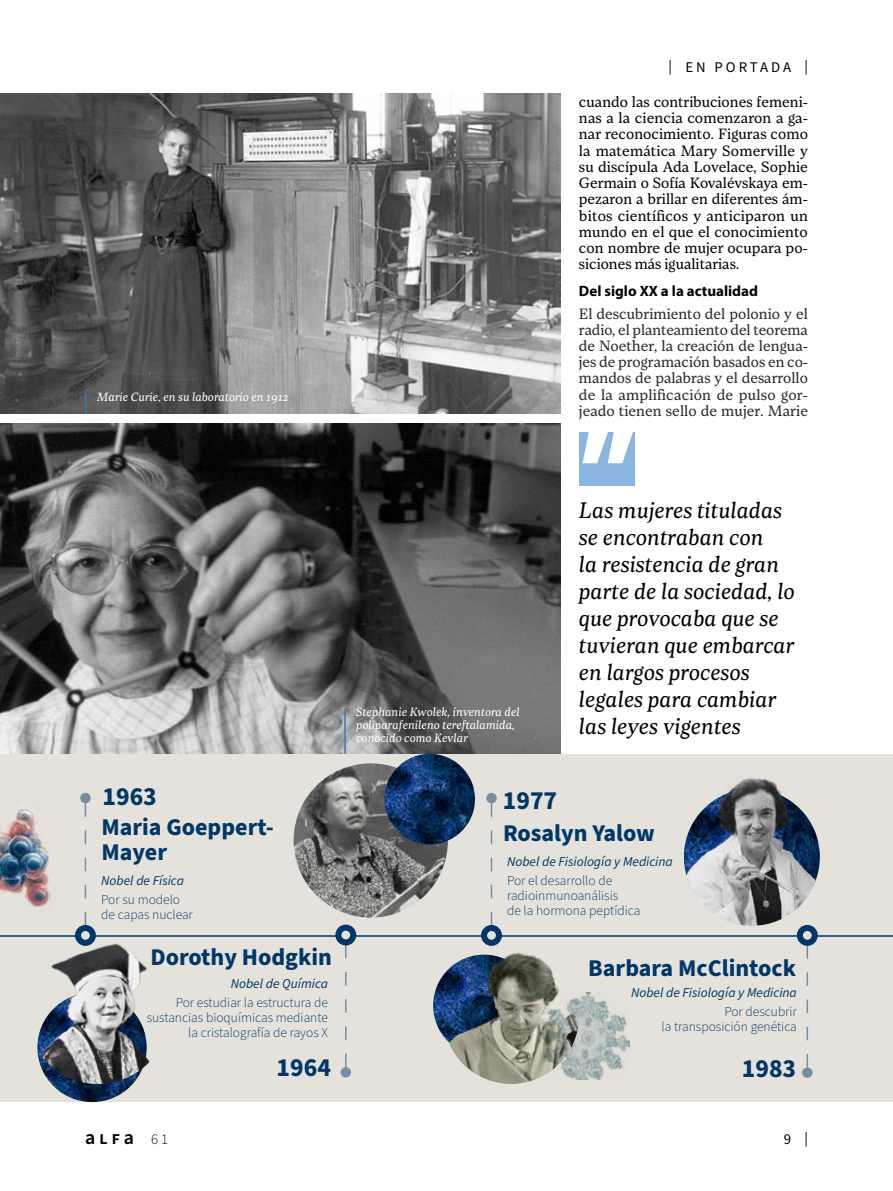
<style>
.page{position:relative;width:893px;height:1191px;background:#fff}
.page>*{position:absolute;margin:0;border:0;box-sizing:border-box;transform-origin:0 0}
.t1{font:700 25.5px "Source Sans Pro";color:#003768}
.t2{font:700 24px/25.5px "Source Sans Pro";color:#003768}
.t3{font:italic 22.5px/27px "Loretta";color:#000}
.t4{font:600 19.8px "Source Sans Pro";color:#000}
.t5{font:15px/16.2px "Loretta";color:#000;text-align:justify}
.t6{font:15px/16.2px "Loretta";letter-spacing:.005em;color:#282827;text-align:justify}
.t7{font:700 15px "Myriad Pro";color:#000}
.t8{font:14.85px "Source Sans Pro";letter-spacing:.2em;color:#000}
.t9{font:300 13.5px/15px "Source Sans Pro";color:#003768}
.t10{font:italic 13.5px "Source Sans Pro";color:#003768}
.t11{font:italic 12px/12.9px "Loretta";color:#fff}
.s1{font-size:18.75px}
.s2{font-weight:300;font-size:14.85px}
</style>
<div class="page">
<img style="left:0;top:424px;width:561px;height:330px">
<div style="left:0;top:754px;width:893px;height:347px;background:#e5e2db"></div>
<img style="left:0;top:94px;width:561px;height:319px">
<hr style="left:85px;top:391px;width:2px;height:22px;background:#3974b9">
<hr style="left:344px;top:708px;width:2px;height:45px;background:#3974b9">
<hr style="left:0;top:935px;width:893px;height:1px;background:#003768">
<img style="left:684px;top:776px;width:136px;height:149px">
<svg style="left:85px;top:803px;width:1px;height:122px"></svg>
<div style="left:78px;top:928px;width:15px;height:14px;background:#e5e2db;border-radius:50%"></div>
<div style="left:75px;top:925px;width:21px;height:20px;border:6px solid #003768;border-radius:50%"></div>
<div style="left:80px;top:793px;width:11px;height:10px;background:#758ea3;border-radius:50%"></div>
<svg style="left:491px;top:803px;width:1px;height:122px"></svg>
<div style="left:484px;top:928px;width:15px;height:14px;background:#e5e2db;border-radius:50%"></div>
<div style="left:481px;top:925px;width:21px;height:20px;border:6px solid #003768;border-radius:50%"></div>
<div style="left:486px;top:793px;width:11px;height:10px;background:#758ea3;border-radius:50%"></div>
<svg style="left:345px;top:945px;width:2px;height:122px"></svg>
<div style="left:338px;top:927px;width:15px;height:15px;background:#e5e2db;border-radius:50%"></div>
<div style="left:335px;top:924px;width:21px;height:21px;border:6px solid #003768;border-radius:50%"></div>
<div style="left:341px;top:1067px;width:10px;height:10px;background:#758ea3;border-radius:50%"></div>
<svg style="left:806px;top:945px;width:2px;height:122px"></svg>
<div style="left:800px;top:928px;width:15px;height:14px;background:#e5e2db;border-radius:50%"></div>
<div style="left:797px;top:925px;width:21px;height:20px;border:6px solid #003768;border-radius:50%"></div>
<svg style="left:802px;top:1067px;width:10px;height:10px"></svg>
<img style="left:37px;top:992px;width:110px;height:110px;border-radius:55px">
<img style="left:294px;top:763px;width:154px;height:154px;border-radius:77px">
<img style="left:384px;top:754px;width:91px;height:90px;border-radius:45px">
<img style="left:433px;top:954px;width:102px;height:102px;border-radius:51px">
<img style="left:37px;top:940px;width:113px;height:144px">
<img style="left:443px;top:953px;width:136px;height:131px">
<div style="left:579px;top:432px;width:56px;height:53px;background:#8ab5e1"></div>
<svg style="left:583px;top:432px;width:50px;height:31px"></svg>
<img style="left:539px;top:992px;width:91px;height:87px">
<img style="left:0;top:809px;width:51px;height:98px">
<p class="t11" style="left:97px;top:390px;width:192px">Marie Curie, en su laboratorio en 1912</p>
<p class="t8" style="left:668px;top:57px;width:141px">| EN PORTADA |</p>
<p class="t5" style="left:579px;top:94px;width:231px">cuando las contribuciones femeni&shy;nas a la ciencia comenzaron a ga&shy;nar reconocimiento. Figuras como la matemática Mary Somerville y su discípula Ada Lovelace, Sophie Germain o Sofía Kovalévskaya em&shy;pezaron a brillar en diferentes ám&shy;bitos científicos y anticiparon un mundo en el que el conocimiento con nombre de mujer ocupara po&shy;siciones más igualitarias.</p>
<p class="t7" style="left:579px;top:281px;width:181px">Del siglo XX a la actualidad</p>
<p class="t6" style="left:579px;top:305px;width:230px">El descubrimiento del polonio y el radio, el planteamiento del teorema de Noether, la creación de lengua&shy;jes de programación basados en co&shy;mandos de palabras y el desarrollo de la amplificación de pulso gor&shy;jeado tienen sello de mujer. Marie</p>
<p class="t11" style="left:356px;top:706px;width:165px">Stephanie Kwolek, inventora del poliparafenileno tereftalamida, conocido como Kevlar</p>
<h1 class="t1" style="left:103px;top:779px;width:56px">1963</h1>
<h1 class="t1" style="left:503px;top:783px;width:56px">1977</h1>
<h3 class="t3" style="left:579px;top:497px;width:218px">Las mujeres tituladas se encontraban con<br>la resistencia de gran parte de la sociedad, lo que provocaba que se tuvieran que embarcar en largos procesos legales para cambiar las leyes vigentes</h3>
<h2 class="t2" style="left:101px;top:814px;width:174px">Maria Goeppert-<br>Mayer</h2>
<p class="t10" style="left:101px;top:871px;width:84px">Nobel de Física</p>
<p class="t9" style="left:101px;top:892px;width:93px">Por su modelo de capas nuclear</p>
<h2 class="t2" style="left:150px;top:944px;width:183px">Dorothy Hodgkin</h2>
<p class="t10" style="left:231px;top:974px;width:99px">Nobel de Química</p>
<p class="t9" style="left:147px;top:995px;width:183px;text-align:right">Por estudiar la estructura de sustancias bioquímicas mediante la cristalografía de rayos X</p>
<h2 class="t2" style="left:503px;top:821px;width:153px">Rosalyn Yalow</h2>
<p class="t10" style="left:507px;top:852px;width:167px">Nobel de Fisiología y Medicina</p>
<p class="t9" style="left:507px;top:873px;width:135px">Por el desarrollo de radioinmunoanálisis<br>de la hormona peptídica</p>
<h2 class="t2" style="left:588px;top:956px;width:209px">Barbara McClintock</h2>
<p class="t10" style="left:631px;top:983px;width:167px">Nobel de Fisiología y Medicina</p>
<p class="t9" style="left:662px;top:1004px;width:137px;text-align:right">Por descubrir<br>la transposición genética</p>
<h1 class="t1" style="left:277px;top:1050px;width:56px">1964</h1>
<h1 class="t1" style="left:742px;top:1051px;width:56px">1983</h1>
<h3 class="t4" style="left:85px;top:1124px;width:85px">a<span class="s1">lf</span>a <span class="s2">61</span></h3>
<p class="t8" style="left:784px;top:1128px;width:26px">9 |</p>
</div>
